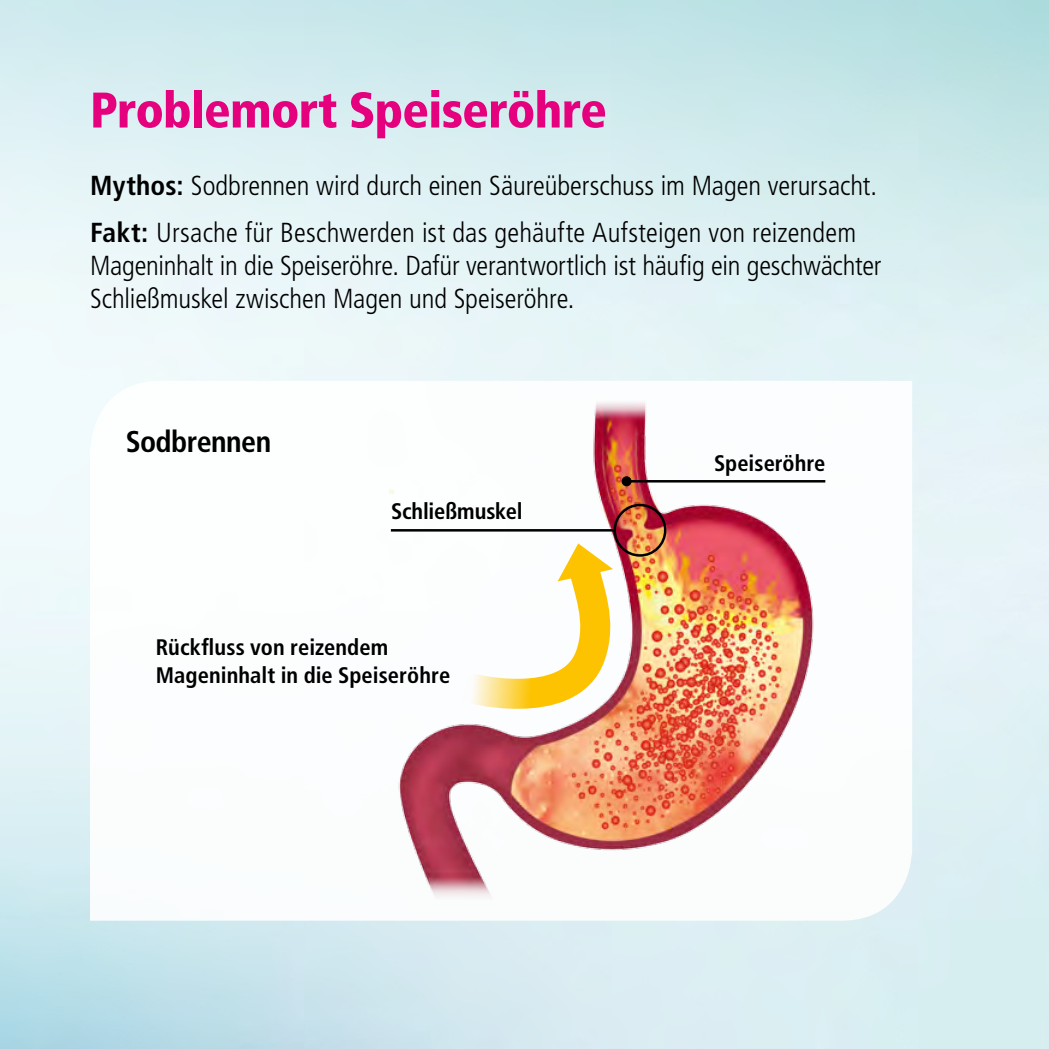
<style>
.page{position:relative;width:1049px;height:1049px;background:#fff}
.page>*{position:absolute;margin:0;border:0;box-sizing:border-box;transform-origin:0 0}
.t1{font:900 condensed 50px "Frutiger LT Std";letter-spacing:-.02em;color:#e5007d}
.t2{font:700 condensed 30px "Frutiger LT Std";letter-spacing:-.02em;color:#000}
.t3{font:300 condensed 27.5px/47.2px "Frutiger LT Std";letter-spacing:-.005em;color:#000}
.t4{font:700 condensed 22.5px/27.5px "Frutiger LT Std";color:#000}
.s1{font-weight:700}
</style>
<div class="page">
<svg style="left:90px;top:381px;width:822px;height:540px"></svg>
<img style="left:367px;top:398px;width:540px;height:510px">
<hr style="left:627px;top:480px;width:198px;height:2px;background:#000">
<div style="left:622px;top:476px;width:10px;height:10px;background:#000;border-radius:50%"></div>
<svg style="left:438px;top:542px;width:195px;height:169px"></svg>
<hr style="left:391px;top:529px;width:224px;height:2px;background:#000">
<div style="left:613px;top:504px;width:53px;height:53px;border:2px solid #000;border-radius:50%"></div>
<h1 class="t1" style="left:90px;top:80px;width:518px">Problemort Speiseröhre</h1>
<p class="t3" style="left:90px;top:162px;width:789px"><span class="s1">Mythos:</span> Sodbrennen wird durch einen Säureüberschuss im Magen verursacht.<br><span class="s1">Fakt:</span> Ursache für Beschwerden ist das gehäufte Aufsteigen von reizendem</p>
<p class="t3" style="left:90px;top:249px;width:793px;line-height:33px">Mageninhalt in die Speiseröhre. Dafür verantwortlich ist häufig ein geschwächter<br>Schließmuskel zwischen Magen und Speiseröhre.</p>
<p class="t2" style="left:126px;top:423px;width:147px">Sodbrennen</p>
<p class="t4" style="left:391px;top:497px;width:133px">Schließmuskel</p>
<p class="t4" style="left:156px;top:634px;width:296px">Rückfluss von reizendem<br>Mageninhalt in die Speiseröhre</p>
<p class="t4" style="left:714px;top:450px;width:113px">Speiseröhre</p>
</div>
